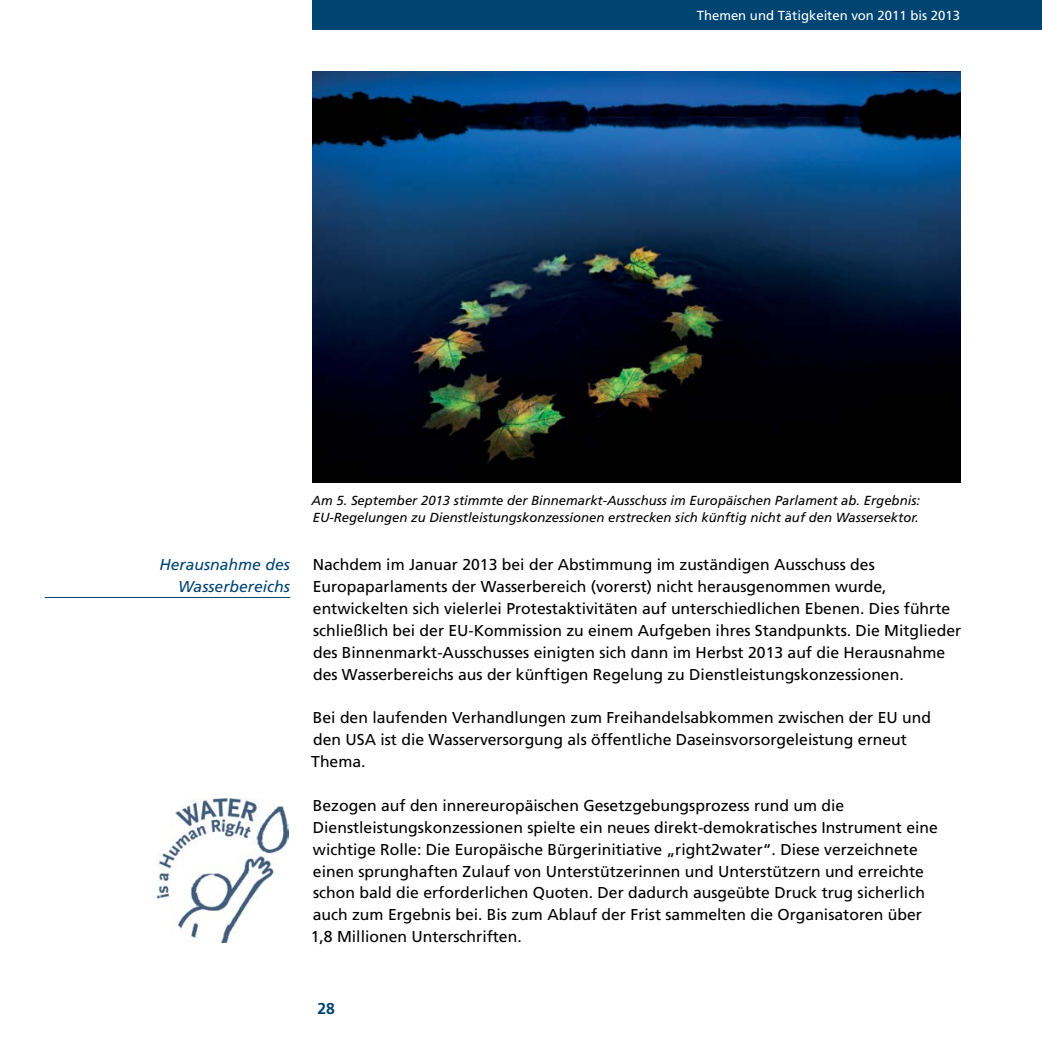
<style>
.page{position:relative;width:1042px;height:1042px;background:#fff}
.page>*{position:absolute;margin:0;border:0;box-sizing:border-box;transform-origin:0 0}
.Fliesstext{font:15.75px/21.9px "Frutiger";color:#000}
.t1{font:italic 15.75px/21.9px "Frutiger";color:#004472;text-align:right}
.t2{font:700 15.75px "Frutiger";color:#004472}
.Bildunterschrift{font:italic 13.12px/17.5px "Frutiger";color:#000}
.t3{font:13.12px "Frutiger";color:#fff}
</style>
<div class="page">
<div style="left:313px;top:0;width:729px;height:30px;background:#004472"></div>
<img style="left:313px;top:72px;width:647px;height:411px">
<hr style="left:45px;top:597px;width:245px;height:1px;background:#004472">
<img style="left:158px;top:798px;width:130px;height:144px">
<p class="t3" style="left:697px;top:8px;width:265px">Themen und Tätigkeiten von 2011 bis 2013</p>
<p class="t1" style="left:159px;top:554px;width:132px">Herausnahme des<br>Wasserbereichs</p>
<p class="Bildunterschrift" style="left:312px;top:491px;width:610px">Am 5. September 2013 stimmte der Binnemarkt-Ausschuss im Europäischen Parlament ab. Ergebnis:<br>EU-Regelungen zu Dienstleistungskonzessionen erstrecken sich künftig nicht auf den Wassersektor.</p>
<p class="Fliesstext" style="left:313px;top:554px;width:650px">Nachdem im Januar 2013 bei der Abstimmung im zuständigen Ausschuss des Europaparlaments der Wasserbereich (vorerst) nicht herausgenommen wurde, entwickelten sich vielerlei Protestaktivitäten auf unterschiedlichen Ebenen. Dies führte schließlich bei der EU-Kommission zu einem Aufgeben ihres Standpunkts. Die Mitglieder des Binnenmarkt-Ausschusses einigten sich dann im Herbst 2013 auf die Herausnahme des Wasserbereichs aus der künftigen Regelung zu Dienstleistungskonzessionen.</p>
<p class="Fliesstext" style="left:311px;top:707px;width:621px">Bei den laufenden Verhandlungen zum Freihandelsabkommen zwischen der EU und den USA ist die Wasserversorgung als öffentliche Daseinsvorsorgeleistung erneut<br>Thema.</p>
<p class="Fliesstext" style="left:311px;top:794px;width:629px">Bezogen auf den innereuropäischen Gesetzgebungsprozess rund um die Dienstleistungskonzessionen spielte ein neues direkt-demokratisches Instrument eine wichtige Rolle: Die Europäische Bürgerinitiative „right2water“. Diese verzeichnete einen sprunghaften Zulauf von Unterstützerinnen und Unterstützern und erreichte schon bald die erforderlichen Quoten. Der dadurch ausgeübte Druck trug sicherlich auch zum Ergebnis bei. Bis zum Ablauf der Frist sammelten die Organisatoren über 1,8 Millionen Unterschriften.</p>
<p class="t2" style="left:317px;top:999px;width:19px">28</p>
</div>
